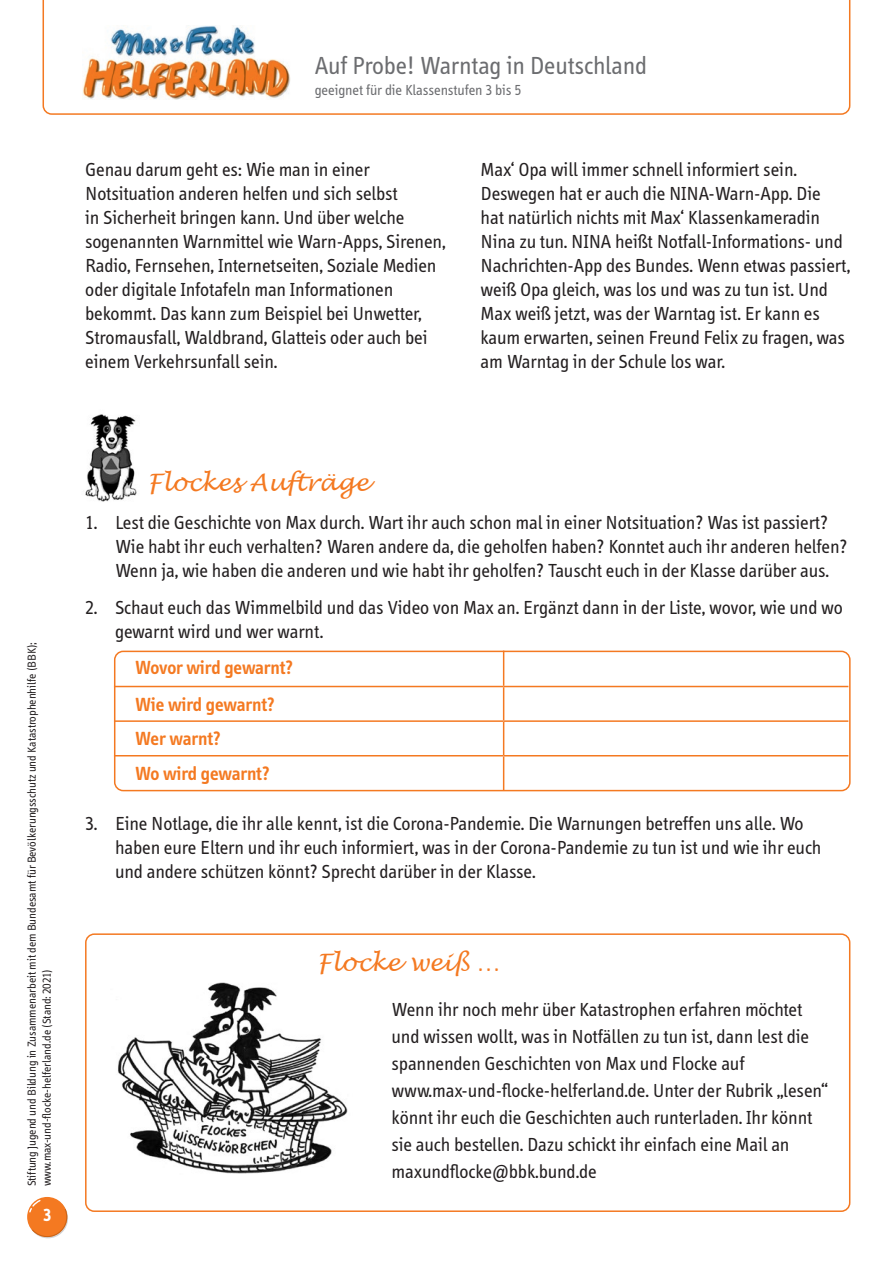
<style>
.page{position:relative;width:893px;height:1263px;background:#fff}
.page>*{position:absolute;margin:0;border:0;box-sizing:border-box;transform-origin:0 0}
.t1{font:25.5px "Info";color:#6c6d70}
.t2{font:italic 24px "Lucida Handwriting";color:#f47921}
.t3{font:19.5px/24px "Info";color:#231f20}
.t4{font:600 19.5px/36.8px "Info";color:#f47921}
.t5{font:700 18px "Info";color:#fff}
.t6{font:15px "Info";color:#6c6d70}
.t7{font:12px/15px "Info";color:#231f20}
</style>
<div class="page">
<svg style="left:43px;top:0;width:807px;height:115px"></svg>
<img style="left:82px;top:26px;width:209px;height:74px">
<div style="left:28px;top:1198px;width:40px;height:40px;background:#d1d2d4;border-radius:50%"></div>
<svg style="left:27px;top:1197px;width:40px;height:40px"></svg>
<svg style="left:28px;top:1199px;width:40px;height:38px"></svg>
<img style="left:85px;top:414px;width:52px;height:88px">
<div style="left:114px;top:651px;width:737px;height:140px;border:2px solid #f47921;border-radius:9px"></div>
<hr style="left:503px;top:651px;width:1px;height:35px;background:#f47921">
<hr style="left:114px;top:686px;width:390px;height:1px;background:#f47921">
<hr style="left:504px;top:686px;width:344px;height:1px;background:#f47921">
<hr style="left:503px;top:687px;width:1px;height:33px;background:#f47921">
<hr style="left:114px;top:720px;width:390px;height:2px;background:#f47921">
<hr style="left:504px;top:720px;width:344px;height:2px;background:#f47921">
<hr style="left:503px;top:722px;width:1px;height:33px;background:#f47921">
<hr style="left:114px;top:755px;width:390px;height:1px;background:#f47921">
<hr style="left:504px;top:755px;width:344px;height:1px;background:#f47921">
<hr style="left:503px;top:756px;width:1px;height:34px;background:#f47921">
<div style="left:85px;top:933px;width:765px;height:279px;border:2px solid #f47921;border-radius:9px"></div>
<img style="left:118px;top:982px;width:230px;height:192px">
<h1 class="t1" style="left:315px;top:52px;width:334px">Auf Probe! Warntag in Deutschland</h1>
<p class="t6" style="left:315px;top:82px;width:208px">geeignet für die Klassenstufen 3 bis 5</p>
<p class="t3" style="left:85px;top:158px;width:362px">Genau darum geht es: Wie man in einer Notsituation anderen helfen und sich selbst<br>in Sicherheit bringen kann. Und über welche sogenannten Warnmittel wie Warn-Apps, Sirenen, Radio, Fernsehen, Internetseiten, Soziale Medien oder digitale Infotafeln man Informationen bekommt. Das kann zum Beispiel bei Unwetter, Stromausfall, Waldbrand, Glatteis oder auch bei einem Verkehrsunfall sein.</p>
<p class="t3" style="left:481px;top:158px;width:371px">Max‘ Opa will immer schnell informiert sein.<br>Deswegen hat er auch die NINA-Warn-App. Die<br>hat natürlich nichts mit Max‘ Klassenkameradin Nina zu tun. NINA heißt Notfall-Informations- und Nachrichten-App des Bundes. Wenn etwas passiert, weiß Opa gleich, was los und was zu tun ist. Und Max weiß jetzt, was der Warntag ist. Er kann es kaum erwarten, seinen Freund Felix zu fragen, was am Warntag in der Schule los war.</p>
<p class="t7" style="left:25px;top:1186px;width:546px;rotate:-90deg">Stiftung Jugend und Bildung in Zusammenarbeit mit dem Bundesamt für Bevölkerungsschutz und Katastrophenhilfe (BBK); www.max-und-flocke-helferland.de (Stand: 2021)</p>
<p class="t5" style="left:43px;top:1205px;width:10px">3</p>
<p class="t2" style="left:147px;top:468px;width:223px">Flockes Aufträge</p>
<p class="t3" style="left:115px;top:511px;width:734px;text-indent:-30px">1. Lest die Geschichte von Max durch. Wart ihr auch schon mal in einer Notsituation? Was ist passiert?<br>Wie habt ihr euch verhalten? Waren andere da, die geholfen haben? Konntet auch ihr anderen helfen?<br>Wenn ja, wie haben die anderen und wie habt ihr geholfen? Tauscht euch in der Klasse darüber aus.</p>
<p class="t3" style="left:115px;top:595px;width:729px;text-indent:-30px">2. Schaut euch das Wimmelbild und das Video von Max an. Ergänzt dann in der Liste, wovor, wie und wo gewarnt wird und wer warnt.</p>
<p class="t4" style="left:135px;top:649px;width:159px">Wovor wird gewarnt?<br>Wie wird gewarnt?</p>
<p class="t4" style="left:135px;top:721px;width:136px;line-height:34.7px">Wer warnt?<br>Wo wird gewarnt?</p>
<p class="t3" style="left:115px;top:811px;width:708px;text-indent:-30px">3. Eine Notlage, die ihr alle kennt, ist die Corona-Pandemie. Die Warnungen betreffen uns alle. Wo haben eure Eltern und ihr euch informiert, was in der Corona-Pandemie zu tun ist und wie ihr euch und andere schützen könnt? Sprecht darüber in der Klasse.</p>
<p class="t2" style="left:317px;top:948px;width:185px">Flocke weiß …</p>
<p class="t3" style="left:392px;top:997px;width:438px;line-height:27px">Wenn ihr noch mehr über Katastrophen erfahren möchtet und wissen wollt, was in Notfällen zu tun ist, dann lest die spannenden Geschichten von Max und Flocke auf www.max-und-flocke-helferland.de. Unter der Rubrik „lesen“ könnt ihr euch die Geschichten auch runterladen. Ihr könnt sie auch bestellen. Dazu schickt ihr einfach eine Mail an maxundflocke@bbk.bund.de</p>
</div>
